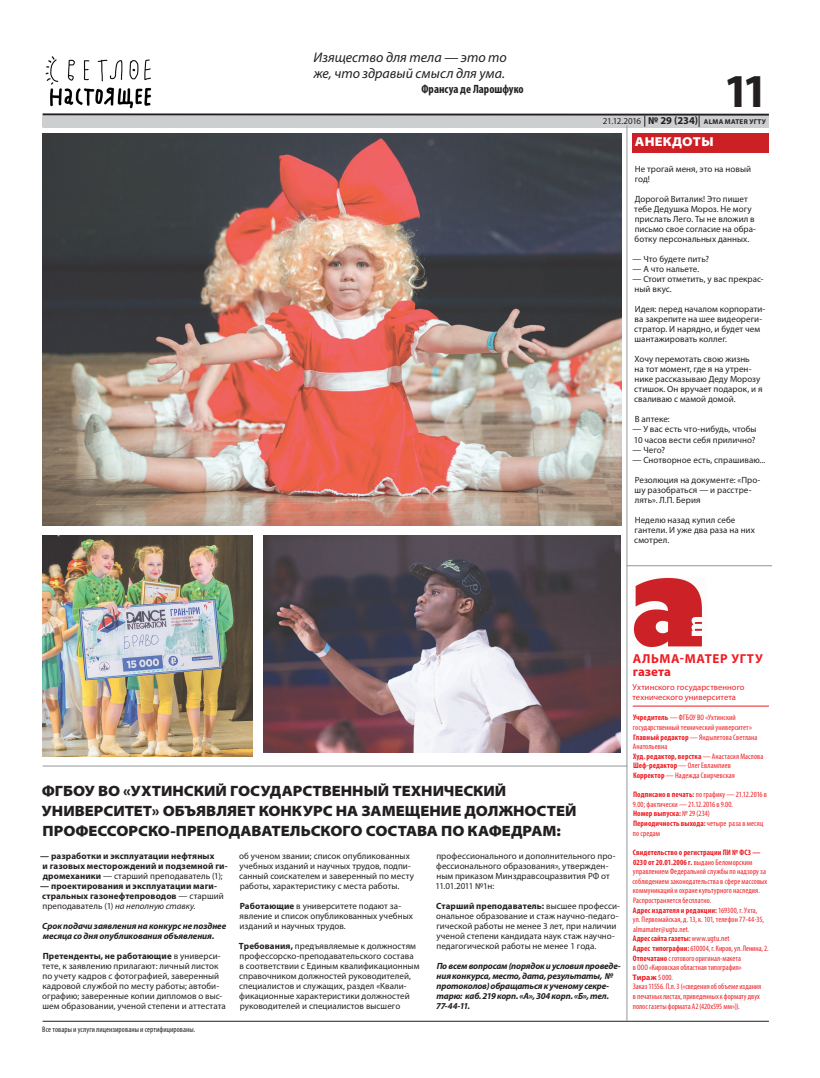
<style>
.page{position:relative;width:820px;height:1078px;background:#fff}
.page>*{position:absolute;margin:0;border:0;box-sizing:border-box;transform-origin:0 0}
.t1{font:700 47.4px "Myriad Pro";color:#231f20}
.t2{font:900 semi-expanded 15px/20px "Myriad Pro";letter-spacing:-.005em;color:#231f20}
.t3{font:italic 14px/16.8px "Myriad Pro";color:#231f20}
.t4{font:700 13px/13px "Myriad Pro";letter-spacing:.045em;color:#ee1d23}
.t5{font:900 semi-expanded 13px "Myriad Pro";letter-spacing:.02em;color:#fff}
.t6{font:700 condensed 12px "Myriad Pro";color:#231f20}
.t7{font:9px/10px "Myriad Pro";letter-spacing:.005em;color:#231f20}
.t8{font:italic 700 9px/10px "Myriad Pro";letter-spacing:-.015em;color:#231f20}
.t9{font:700 9px/10px "Myriad Pro";letter-spacing:.01em;color:#231f20}
.t10{font:8.5px/9.6px "Myriad Pro";letter-spacing:.005em;color:#ee1d23}
.t11{font:condensed 8px/9.6px "Myriad Pro";letter-spacing:.01em;color:#ee1d23}
.t12{font:condensed 8px "Myriad Pro";letter-spacing:.01em;color:#231f20}
.t13{font:700 7px "Myriad Pro";letter-spacing:.04em;color:#231f20}
.s1{font-weight:400;font-size:9px}
.s2{font-size:10.5px}
.s3{font-weight:400}
.s4{font-weight:400;font-style:italic}
.s5{font-weight:700}
.s6{font-weight:700;font-stretch:normal}
</style>
<div class="page">
<hr style="left:43px;top:113px;width:725px;height:3px;background:#231f20">
<div style="left:43px;top:116px;width:725px;height:11px;background:#cdced0"></div>
<svg style="left:644px;top:115px;width:1px;height:12px"></svg>
<hr style="left:43px;top:1020px;width:725px;height:1px;background:#231f20">
<img style="left:633px;top:577px;width:69px;height:70px">
<hr style="left:632px;top:705px;width:136px;height:1px;background:#ee1d23">
<hr style="left:43px;top:765px;width:583px;height:1px;background:#939598">
<hr style="left:626px;top:565px;width:145px;height:1px;background:#939598">
<div style="left:631px;top:133px;width:137px;height:19px;background:#cd2026"></div>
<img style="left:45px;top:56px;width:107px;height:53px">
<hr style="left:626px;top:125px;width:1px;height:895px;background:#939598">
<img style="left:43px;top:133px;width:578px;height:392px">
<img style="left:263px;top:535px;width:357px;height:217px">
<img style="left:43px;top:535px;width:209px;height:220px">
<h3 class="t3" style="left:313px;top:48px;width:195px">Изящество для тела — это то же, что здравый смысл для ума.</h3>
<h3 class="t6" style="left:421px;top:81px;width:104px">Франсуа де Ларошфуко</h3>
<h1 class="t1" style="left:723px;top:60px;width:46px">11</h1>
<p class="t13" style="left:602px;top:117px;width:164px"><span class="s1">21.12.2016</span> <span class="s2">№ 29 (234)</span> ALMA MATER УГТУ</p>
<h3 class="t5" style="left:634px;top:134px;width:80px">АНЕКДОТЫ</h3>
<p class="t7" style="left:634px;top:164px;width:118px">Не трогай меня, это на новый год!</p>
<p class="t7" style="left:634px;top:194px;width:123px">Дорогой Виталик! Это пишет тебе Дедушка Мороз. Не могу прислать Лего. Ты не вложил в письмо свое согласие на обра&shy;ботку персональных данных.</p>
<p class="t7" style="left:632px;top:254px;width:78px">— Что будете пить?</p>
<p class="t7" style="left:632px;top:264px;width:68px">— А что нальете.</p>
<p class="t7" style="left:632px;top:274px;width:132px">— Стоит отметить, у вас прекрас&shy;ный вкус.</p>
<p class="t7" style="left:634px;top:304px;width:133px">Идея: перед началом корпорати&shy;ва закрепите на шее видеореги&shy;стратор. И нарядно, и будет чем шантажировать коллег.</p>
<p class="t7" style="left:634px;top:354px;width:130px">Хочу перемотать свою жизнь<br>на тот момент, где я на утрен&shy;нике рассказываю Деду Морозу стишок. Он вручает подарок, и я сваливаю с мамой домой.</p>
<p class="t7" style="left:634px;top:414px;width:36px">В аптеке:</p>
<p class="t7" style="left:632px;top:424px;width:125px">— У вас есть что-нибудь, чтобы<br>10 часов вести себя прилично?</p>
<p class="t7" style="left:632px;top:444px;width:34px">— Чего?</p>
<p class="t7" style="left:632px;top:454px;width:134px">— Снотворное есть, спрашиваю...</p>
<p class="t7" style="left:634px;top:474px;width:127px">Резолюция на документе: «Про&shy;шу разобраться — и расстре&shy;лять». Л.П. Берия</p>
<p class="t7" style="left:634px;top:514px;width:122px">Неделю назад купил себе гантели. И уже два раза на них смотрел.</p>
<h2 class="t2" style="left:42px;top:781px;width:536px">ФГБОУ ВО «УХТИНСКИЙ ГОСУДАРСТВЕННЫЙ ТЕХНИЧЕСКИЙ<br>УНИВЕРСИТЕТ» ОБЪЯВЛЯЕТ КОНКУРС НА ЗАМЕЩЕНИЕ ДОЛЖНОСТЕЙ<br>ПРОФЕССОРСКО-ПРЕПОДАВАТЕЛЬСКОГО СОСТАВА ПО КАФЕДРАМ:</h2>
<p class="t9" style="left:40px;top:850px;width:189px">— разработки и эксплуатации нефтяных<br>и газовых месторождений и подземной ги&shy;дромеханики <span class="s3">— старший преподаватель (1);</span></p>
<p class="t9" style="left:40px;top:880px;width:185px">— проектирования и эксплуатации маги&shy;стральных газонефтепроводов <span class="s3">— старший преподаватель (1)</span> <span class="s4">на неполную ставку.</span></p>
<p class="t8" style="left:42px;top:920px;width:185px">Срок подачи заявления на конкурс не позднее месяца со дня опубликования объявления.</p>
<p class="t7" style="left:42px;top:950px;width:185px"><span class="s5">Претенденты, не работающие</span> в универси&shy;тете, к заявлению прилагают: личный листок по учету кадров с фотографией, заверенный кадровой службой по месту работы; автоби&shy;ографию; заверенные копии дипломов о выс&shy;шем образовании, ученой степени и аттестата</p>
<p class="t12" style="left:42px;top:1024px;width:154px">Все товары и услуги лицензированы и сертифицированы.</p>
<p class="t7" style="left:239px;top:850px;width:176px">об ученом звании; список опубликованных учебных изданий и научных трудов, подпи&shy;санный соискателем и заверенный по месту работы, характеристику с места работы.</p>
<p class="t7" style="left:239px;top:900px;width:175px"><span class="s5">Работающие</span> в университете подают за&shy;явление и список опубликованных учебных изданий и научных трудов.</p>
<p class="t7" style="left:239px;top:940px;width:182px"><span class="s5">Требования,</span> предъявляемые к должностям профессорско-преподавательского состава в соответствии с Единым квалификационным справочником должностей руководителей, специалистов и служащих, раздел «Квали&shy;фикационные характеристики должностей руководителей и специалистов высшего</p>
<p class="t7" style="left:435px;top:850px;width:181px">профессионального и дополнительного про&shy;фессионального образования», утвержден&shy;ным приказом Минздравсоцразвития РФ от 11.01.2011 №1н:</p>
<p class="t7" style="left:436px;top:900px;width:185px"><span class="s5">Старший преподаватель:</span> высшее професси&shy;ональное образование и стаж научно-педаго&shy;гической работы не менее 3 лет, при наличии ученой степени кандидата наук стаж научно&shy;педагогической работы не менее 1 года.</p>
<p class="t8" style="left:436px;top:960px;width:186px">По всем вопросам (порядок и условия проведе&shy;ния конкурса, место, дата, результаты, № протоколов) обращаться к ученому секре&shy;тарю: каб. 219 корп. «А», 304 корп. «Б», тел.<br>77-44-11.</p>
<h3 class="t4" style="left:632px;top:651px;width:131px">АЛЬМА-МАТЕР УГТУ газета</h3>
<p class="t10" style="left:632px;top:682px;width:114px">Ухтинского государственного технического университета</p>
<p class="t11" style="left:632px;top:712px;width:132px"><span class="s5">Учредитель</span> — ФГБОУ ВО «Ухтинский государственный технический университет» <span class="s5">Главный редактор</span> — Яндылетова Светлана Анатольевна<br><span class="s5">Худ. редактор, верстка</span> — Анастасия Маслова <span class="s5">Шеф-редактор</span> — Олег Евлампиев <span class="s5">Корректор</span> — Надежда Свирчевская</p>
<p class="t11" style="left:632px;top:789px;width:136px"><span class="s5">Подписано в печать:</span> по графику — 21.12.2016 в<br>9.00; фактически — 21.12.2016 в 9.00.<br><span class="s5">Номер выпуска:</span> № 29 (234)<br><span class="s5">Периодичность выхода:</span> четыре раза в месяц по средам</p>
<p class="t11" style="left:632px;top:847px;width:138px"><span class="s5">Свидетельство о регистрации ПИ № ФС3 — 0230 от 20.01.2006 г.</span> выдано Беломорским управлением Федеральной службы по надзору за соблюдением законодательства в сфере массовых коммуникаций и охране культурного наследия.<br>Распространяется бесплатно.<br><span class="s5">Адрес издателя и редакции:</span> 169300, г. Ухта,<br>ул. Первомайская, д. 13, к. 101, телефон 77-44-35, almamater@ugtu.net.<br><span class="s5">Адрес сайта газеты:</span> www.ugtu.net<br><span class="s5">Адрес типографии:</span> 610004, г. Киров, ул. Ленина, 2.<br><span class="s5">Отпечатано</span> с готового оригинал-макета<br>в ООО «Кировская областная типография»<br><span class="s6">Тираж</span> 5 000.<br>Заказ 11556. П.л. 3 («сведения об объеме издания<br>в печатных листах, приведенных к формату двух полос газеты формата А2 (420х595 мм»)).</p>
</div>
